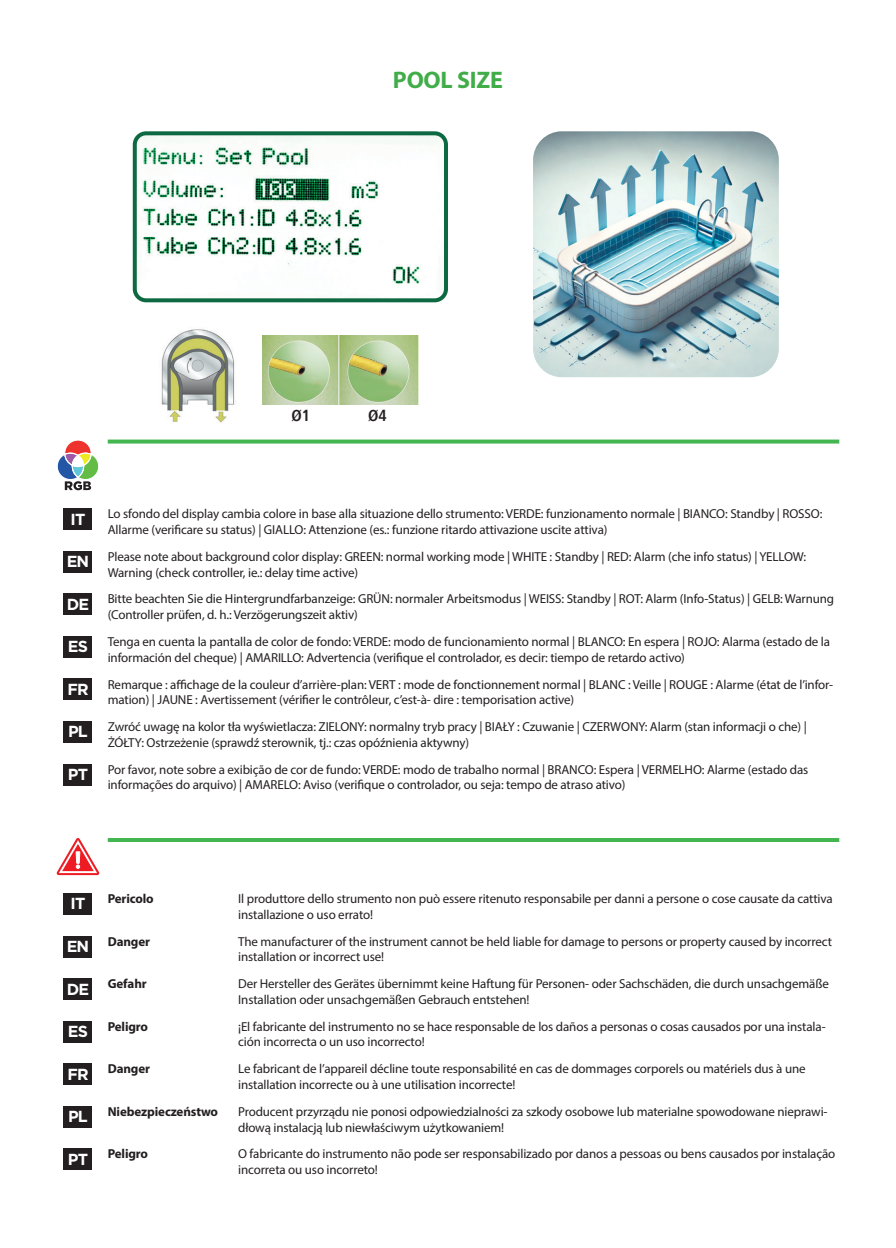
<style>
.page{position:relative;width:896px;height:1248px;background:#fff}
.page>*{position:absolute;margin:0;border:0;box-sizing:border-box;transform-origin:0 0}
.t1{font:700 24px "Myriad Pro";letter-spacing:-.01em;color:#41ad49}
.t2{font:700 16px "Gotham";letter-spacing:-.05em;color:#fff}
.t3{font:700 condensed 16px "Frutiger LT";color:#231f20}
.t4{font:13px/15.6px "Myriad Pro";letter-spacing:-.01em;color:#231f20}
.t5{font:700 13px "Myriad Pro";letter-spacing:-.01em;color:#231f20}
</style>
<div class="page">
<div style="left:64px;top:508px;width:28px;height:22px;background:#231f20"></div>
<div style="left:64px;top:551px;width:28px;height:21px;background:#231f20"></div>
<div style="left:64px;top:593px;width:28px;height:22px;background:#231f20"></div>
<div style="left:64px;top:636px;width:28px;height:21px;background:#231f20"></div>
<div style="left:64px;top:678px;width:28px;height:22px;background:#231f20"></div>
<div style="left:64px;top:721px;width:28px;height:21px;background:#231f20"></div>
<div style="left:64px;top:763px;width:28px;height:22px;background:#231f20"></div>
<svg style="left:57px;top:440px;width:42px;height:50px"></svg>
<svg style="left:108px;top:439px;width:731px;height:4px;background:#5ec068"></svg>
<svg style="left:57px;top:838px;width:42px;height:37px"></svg>
<div style="left:64px;top:893px;width:28px;height:21px;background:#231f20"></div>
<div style="left:64px;top:935px;width:28px;height:22px;background:#231f20"></div>
<div style="left:64px;top:978px;width:28px;height:21px;background:#231f20"></div>
<div style="left:64px;top:1020px;width:28px;height:22px;background:#231f20"></div>
<div style="left:64px;top:1063px;width:28px;height:21px;background:#231f20"></div>
<div style="left:64px;top:1106px;width:28px;height:21px;background:#231f20"></div>
<div style="left:64px;top:1148px;width:28px;height:21px;background:#231f20"></div>
<hr style="left:108px;top:838px;width:731px;height:3px;background:#44b650">
<img style="left:533px;top:131px;width:246px;height:246px">
<img style="left:138px;top:136px;width:305px;height:161px">
<div style="left:133px;top:131px;width:315px;height:171px;border:4px solid #0d6942;border-radius:11px"></div>
<img style="left:262px;top:335px;width:156px;height:69px">
<img style="left:161px;top:329px;width:74px;height:94px">
<p class="t1" style="left:393px;top:65px;width:112px">POOL SIZE</p>
<p class="t3" style="left:291px;top:406px;width:20px">Ø1</p>
<p class="t3" style="left:368px;top:406px;width:20px">Ø4</p>
<p class="t2" style="left:70px;top:508px;width:16px">IT</p>
<p class="t2" style="left:67px;top:551px;width:24px">EN</p>
<p class="t2" style="left:67px;top:593px;width:24px">DE</p>
<p class="t2" style="left:68px;top:636px;width:22px">ES</p>
<p class="t2" style="left:67px;top:678px;width:23px">FR</p>
<p class="t2" style="left:68px;top:721px;width:21px">PL</p>
<p class="t2" style="left:68px;top:763px;width:22px">PT</p>
<p class="t4" style="left:108px;top:506px;width:716px">Lo sfondo del display cambia colore in base alla situazione dello strumento: VERDE: funzionamento normale | BIANCO: Standby | ROSSO:<br>Allarme (verificare su status) | GIALLO: Attenzione (es.: funzione ritardo attivazione uscite attiva)</p>
<p class="t4" style="left:108px;top:548px;width:700px">Please note about background color display: GREEN: normal working mode | WHITE : Standby | RED: Alarm (che info status) | YELLOW:<br>Warning (check controller, ie.: delay time active)</p>
<p class="t4" style="left:108px;top:591px;width:728px">Bitte beachten Sie die Hintergrundfarbanzeige: GRÜN: normaler Arbeitsmodus | WEISS: Standby | ROT: Alarm (Info-Status) | GELB: Warnung (Controller prüfen, d. h.: Verzögerungszeit aktiv)</p>
<p class="t4" style="left:108px;top:633px;width:724px">Tenga en cuenta la pantalla de color de fondo: VERDE: modo de funcionamiento normal | BLANCO: En espera | ROJO: Alarma (estado de la información del cheque) | AMARILLO: Advertencia (verifique el controlador, es decir: tiempo de retardo activo)</p>
<p class="t4" style="left:108px;top:676px;width:727px">Remarque : affichage de la couleur d’arrière-plan: VERT : mode de fonctionnement normal | BLANC : Veille | ROUGE : Alarme (état de l’infor&shy;mation) | JAUNE : Avertissement (vérifier le contrôleur, c’est-à- dire : temporisation active)</p>
<p class="t4" style="left:108px;top:718px;width:700px">Zwróć uwagę na kolor tła wyświetlacza: ZIELONY: normalny tryb pracy | BIAŁY : Czuwanie | CZERWONY: Alarm (stan informacji o che) |<br>ŻÓŁTY: Ostrzeżenie (sprawdź sterownik, tj.: czas opóźnienia aktywny)</p>
<p class="t4" style="left:108px;top:761px;width:702px">Por favor, note sobre a exibição de cor de fundo: VERDE: modo de trabalho normal | BRANCO: Espera | VERMELHO: Alarme (estado das informações do arquivo) | AMARELO: Aviso (verifique o controlador, ou seja: tempo de atraso ativo)</p>
<p class="t2" style="left:70px;top:893px;width:16px">IT</p>
<p class="t2" style="left:67px;top:935px;width:24px">EN</p>
<p class="t2" style="left:67px;top:978px;width:24px">DE</p>
<p class="t2" style="left:68px;top:1020px;width:22px">ES</p>
<p class="t2" style="left:67px;top:1063px;width:23px">FR</p>
<p class="t2" style="left:68px;top:1105px;width:21px">PL</p>
<p class="t2" style="left:68px;top:1148px;width:22px">PT</p>
<p class="t5" style="left:108px;top:890px;width:47px">Pericolo</p>
<p class="t4" style="left:238px;top:890px;width:596px">Il produttore dello strumento non può essere ritenuto responsabile per danni a persone o cose causate da cattiva installazione o uso errato!</p>
<p class="t5" style="left:108px;top:932px;width:44px">Danger</p>
<p class="t4" style="left:238px;top:933px;width:595px">The manufacturer of the instrument cannot be held liable for damage to persons or property caused by incorrect installation or incorrect use!</p>
<p class="t5" style="left:108px;top:975px;width:41px">Gefahr</p>
<p class="t4" style="left:238px;top:975px;width:592px">Der Hersteller des Gerätes übernimmt keine Haftung für Personen- oder Sachschäden, die durch unsachgemäße<br>Installation oder unsachgemäßen Gebrauch entstehen!</p>
<p class="t5" style="left:108px;top:1017px;width:42px">Peligro</p>
<p class="t4" style="left:238px;top:1018px;width:589px">¡El fabricante del instrumento no se hace responsable de los daños a personas o cosas causados por una instala&shy;ción incorrecta o un uso incorrecto!</p>
<p class="t5" style="left:108px;top:1060px;width:44px">Danger</p>
<p class="t4" style="left:238px;top:1060px;width:569px">Le fabricant de l’appareil décline toute responsabilité en cas de dommages corporels ou matériels dus à une installation incorrecte ou à une utilisation incorrecte!</p>
<p class="t5" style="left:108px;top:1102px;width:112px">Niebezpieczeństwo</p>
<p class="t4" style="left:238px;top:1103px;width:591px">Producent przyrządu nie ponosi odpowiedzialności za szkody osobowe lub materialne spowodowane nieprawi&shy;dłową instalacją lub niewłaściwym użytkowaniem!</p>
<p class="t5" style="left:108px;top:1145px;width:42px">Peligro</p>
<p class="t4" style="left:238px;top:1145px;width:599px">O fabricante do instrumento não pode ser responsabilizado por danos a pessoas ou bens causados por instalação incorreta ou uso incorreto!</p>
</div>
